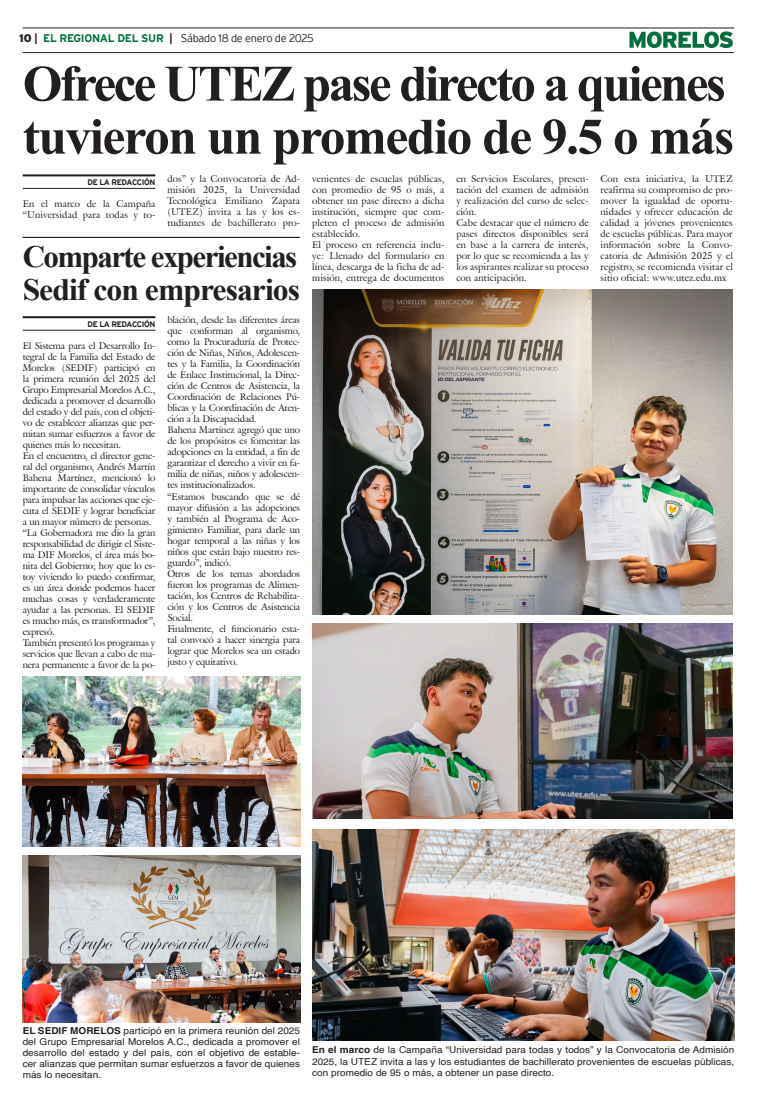
<style>
.page{position:relative;width:757px;height:1106px;background:#fff}
.page>*{position:absolute;margin:0;border:0;box-sizing:border-box;transform-origin:0 0}
.Cabeza_01{font:700 51px "Times New Roman";letter-spacing:-.05em;color:#231f20}
.Cabeza_01-2{font:700 51px "Times New Roman";letter-spacing:-.03em;color:#231f20}
.Cabeza_03{font:700 31px "Times New Roman";letter-spacing:-.05em;color:#231f20}
.Cabeza_03-2{font:700 31px "Times New Roman";letter-spacing:-.03em;color:#231f20}
.t1{font:300 11px "Interstate";letter-spacing:-.025em;color:#231f20}
.t2{font:9.5px/11px "Galliard IT Cby BT";letter-spacing:-.01em;color:#231f20;text-align:justify}
.Pie_de_foto{font:9.5px/11px "Helvetica";letter-spacing:.005em;color:#231f20;text-align:justify;scale:1.05 1}
.t3{font:9.5px/11px "Galliard IT Cby BT";letter-spacing:.015em;color:#231f20}
.t4{font:700 8px "Interstate";letter-spacing:-.05em;color:#231f20}
.s1{font-weight:900}
.s2{font-weight:700}
.s3{font-weight:700;color:#006f3c}
</style>
<div class="page">
<hr style="left:23px;top:28px;width:711px;height:1px;background:#231f20">
<hr style="left:23px;top:52px;width:711px;height:1px;background:#231f20">
<svg style="left:629px;top:31px;width:104px;height:17px"></svg>
<hr style="left:23px;top:174px;width:132px;height:2px;background:#231f20">
<hr style="left:23px;top:188px;width:132px;height:1px;background:#231f20">
<hr style="left:23px;top:316px;width:132px;height:2px;background:#231f20">
<hr style="left:23px;top:330px;width:132px;height:1px;background:#231f20">
<hr style="left:23px;top:237px;width:277px;height:1px;background:#000">
<img style="left:312px;top:289px;width:421px;height:325px">
<img style="left:312px;top:624px;width:421px;height:194px">
<img style="left:312px;top:829px;width:422px;height:211px">
<img style="left:23px;top:676px;width:277px;height:170px">
<img style="left:23px;top:855px;width:277px;height:167px">
<p class="t1" style="left:19px;top:32px;width:296px"><span class="s1">10</span> <span class="s2">|</span> <span class="s3">EL REGIONAL DEL SUR</span> <span class="s2">|</span> Sábado 18 de enero de 2025</p>
<p class="Cabeza_01" style="left:23px;top:47px;width:705px">Ofrece UTEZ pase directo a quienes</p>
<p class="Cabeza_01-2" style="left:23px;top:100px;width:713px">tuvieron un promedio de 9.5 o más</p>
<p class="t4" style="left:87px;top:178px;width:69px">DE LA REDACCIÓN</p>
<p class="t2" style="left:312px;top:173px;width:134px">venientes de escuelas públicas, con promedio de 95 o más, a obtener un pase directo a dicha institución, siempre que com&shy;pleten el proceso de admisión establecido.</p>
<p class="t2" style="left:312px;top:239px;width:134px">El proceso en referencia inclu&shy;ye: Llenado del formulario en línea, descarga de la ficha de ad&shy;misión, entrega de documentos</p>
<p class="t2" style="left:167px;top:173px;width:134px">dos” y la Convocatoria de Ad&shy;misión 2025, la Universidad Tecnológica Emiliano Zapata (UTEZ) invita a las y los es&shy;tudiantes de bachillerato pro-</p>
<p class="t2" style="left:456px;top:173px;width:134px">en Servicios Escolares, presen&shy;tación del examen de admisión y realización del curso de selec&shy;ción.</p>
<p class="t2" style="left:456px;top:217px;width:134px">Cabe destacar que el número de pases directos disponibles será en base a la carrera de interés, por lo que se recomienda a las y los aspirantes realizar su proceso con anticipación.</p>
<p class="t2" style="left:600px;top:173px;width:134px">Con esta iniciativa, la UTEZ reafirma su compromiso de pro&shy;mover la igualdad de oportu&shy;nidades y ofrecer educación de calidad a jóvenes provenientes de escuelas públicas. Para mayor información sobre la Convo&shy;catoria de Admisión 2025 y el registro, se recomienda visitar el sitio oficial: www.utez.edu.mx</p>
<p class="t3" style="left:23px;top:198px;width:134px">En el marco de la Campaña “Universidad para todas y to-</p>
<p class="Cabeza_03" style="left:23px;top:234px;width:276px">Comparte experiencias</p>
<p class="Cabeza_03-2" style="left:23px;top:267px;width:279px">Sedif con empresarios</p>
<p class="t4" style="left:87px;top:319px;width:69px">DE LA REDACCIÓN</p>
<p class="t2" style="left:167px;top:314px;width:134px">blación, desde las diferentes áreas que conforman al organismo, como la Procuraduría de Protec&shy;ción de Niñas, Niños, Adolescen&shy;tes y la Familia, la Coordinación de Enlace Institucional, la Direc&shy;ción de Centros de Asistencia, la Coordinación de Relaciones Pú&shy;blicas y la Coordinación de Aten&shy;ción a la Discapacidad.</p>
<p class="t2" style="left:167px;top:424px;width:134px">Bahena Martínez agregó que uno de los propósitos es fomentar las adopciones en la entidad, a fin de garantizar el derecho a vivir en fa&shy;milia de niñas, niños y adolescen&shy;tes institucionalizados.</p>
<p class="t2" style="left:167px;top:490px;width:134px">“Estamos buscando que se dé mayor difusión a las adopciones y también al Programa de Aco&shy;gimiento Familiar, para darle un hogar temporal a las niñas y los niños que están bajo nuestro res&shy;guardo”, indicó.</p>
<p class="t2" style="left:167px;top:567px;width:134px">Otros de los temas abordados fueron los programas de Alimen&shy;tación, los Centros de Rehabilita&shy;ción y los Centros de Asistencia Social.</p>
<p class="t2" style="left:167px;top:622px;width:134px">Finalmente, el funcionario esta&shy;tal convocó a hacer sinergia para lograr que Morelos sea un estado justo y equitativo.</p>
<p class="t2" style="left:23px;top:340px;width:134px">El Sistema para el Desarrollo In&shy;tegral de la Familia del Estado de Morelos (SEDIF) participó en la primera reunión del 2025 del Grupo Empresarial Morelos A.C., dedicada a promover el desarrollo del estado y del país, con el objeti&shy;vo de establecer alianzas que per&shy;mitan sumar esfuerzos a favor de quienes más lo necesitan.</p>
<p class="t2" style="left:23px;top:450px;width:134px">En el encuentro, el director gene&shy;ral del organismo, Andrés Martín Bahena Martínez, mencionó lo importante de consolidar vínculos para impulsar las acciones que eje&shy;cuta el SEDIF y lograr beneficiar a un mayor número de personas.</p>
<p class="t2" style="left:23px;top:527px;width:134px">“La Gobernadora me dio la gran responsabilidad de dirigir el Siste&shy;ma DIF Morelos, el área más bo&shy;nita del Gobierno; hoy que lo es&shy;toy viviendo lo puedo confirmar, es un área donde podemos hacer muchas cosas y verdaderamente ayudar a las personas. El SEDIF es mucho más, es transformador”, expresó.</p>
<p class="t2" style="left:23px;top:637px;width:134px">También presentó los programas y servicios que llevan a cabo de ma&shy;nera permanente a favor de la po-</p>
<p class="Pie_de_foto" style="left:23px;top:1025px;width:266px"><span class="s2">EL SEDIF MORELOS</span> participó en la primera reunión del 2025 del Grupo Empresarial Morelos A.C., dedicada a promover el desarrollo del estado y del país, con el objetivo de estable&shy;cer alianzas que permitan sumar esfuerzos a favor de quienes más lo necesitan.</p>
<p class="Pie_de_foto" style="left:312px;top:1044px;width:403px"><span class="s2">En el marco</span> de la Campaña “Universidad para todas y todos” y la Convocatoria de Admisión 2025, la UTEZ invita a las y los estudiantes de bachillerato provenientes de escuelas públicas, con promedio de 95 o más, a obtener un pase directo.</p>
</div>
